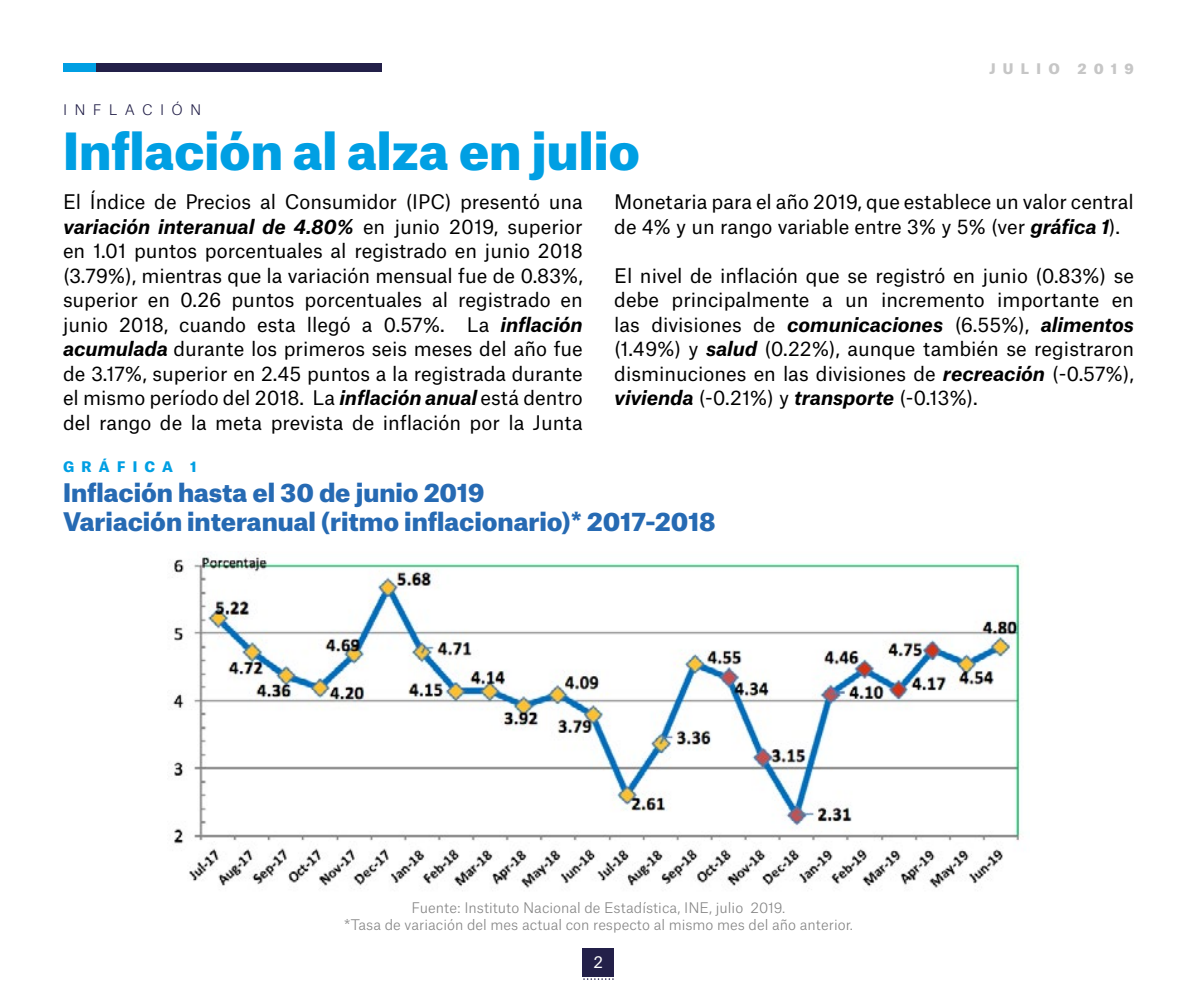
<style>
.page{position:relative;width:1197px;height:1008px;background:#fff}
.page>*{position:absolute;margin:0;border:0;box-sizing:border-box;transform-origin:0 0}
.t1{font:900 49px "Atlas Grotesk";color:#009fe3}
.t2{font:900 24.5px/28.5px "Atlas Grotesk";color:#266ab3}
.t3{font:19.25px/24.5px "Atlas Grotesk";color:#000;text-align:justify}
.t4{font:15.75px "Atlas Grotesk";color:#fff}
.t5{font:300 14px/16.8px "Atlas Grotesk";color:#878787;text-align:center}
.t6{font:900 14px "Atlas Grotesk";letter-spacing:.52em;color:#c6c6c6}
.t7{font:300 14px "Atlas Grotesk";letter-spacing:.52em;color:#232049}
.t8{font:900 14px "Atlas Grotesk";letter-spacing:.52em;color:#009fe3}
.s1{font-weight:700;font-style:italic}
</style>
<div class="page">
<div style="left:583px;top:949px;width:31px;height:28px;background:#232049"></div>
<svg style="left:583px;top:978px;width:31px;height:2px"></svg>
<img style="left:173px;top:557px;width:848px;height:333px">
<div style="left:63px;top:63px;width:33px;height:9px;background:#009fe3"></div>
<div style="left:96px;top:63px;width:286px;height:9px;background:#232049"></div>
<p class="t7" style="left:63px;top:98px;width:140px">INFLACIÓN</p>
<h1 class="t1" style="left:63px;top:111px;width:579px">Inflación al alza en julio</h1>
<p class="t6" style="left:989px;top:57px;width:146px">JULIO 2019</p>
<p class="t3" style="left:63px;top:188px;width:521px">El Índice de Precios al Consumidor (IPC) presentó una <span class="s1">variación interanual de 4.80%</span> en junio 2019, superior en 1.01 puntos porcentuales al registrado en junio 2018 (3.79%), mientras que la variación mensual fue de 0.83%, superior en 0.26 puntos porcentuales al registrado en junio 2018, cuando esta llegó a 0.57%. La <span class="s1">inflación acumulada</span> durante los primeros seis meses del año fue de 3.17%, superior en 2.45 puntos a la registrada durante el mismo período del 2018. La <span class="s1">inflación anual</span> está dentro del rango de la meta prevista de inflación por la Junta</p>
<p class="t3" style="left:614px;top:188px;width:521px">Monetaria para el año 2019, que establece un valor central de 4% y un rango variable entre 3% y 5% (ver <span class="s1">gráfica 1</span>).</p>
<p class="t3" style="left:614px;top:261px;width:521px">El nivel de inflación que se registró en junio (0.83%) se debe principalmente a un incremento importante en las divisiones de <span class="s1">comunicaciones</span> (6.55%), <span class="s1">alimentos </span>(1.49%) y <span class="s1">salud</span> (0.22%), aunque también se registraron disminuciones en las divisiones de <span class="s1">recreación</span> (-0.57%), <span class="s1">vivienda</span> (-0.21%) y <span class="s1">transporte</span> (-0.13%).</p>
<p class="t8" style="left:63px;top:455px;width:135px">GRÁFICA 1</p>
<p class="t2" style="left:63px;top:476px;width:654px">Inflación hasta el 30 de junio 2019<br>Variación interanual (ritmo inflacionario)* 2017-2018</p>
<p class="t5" style="left:344px;top:898px;width:510px">Fuente: Instituto Nacional de Estadística, INE, julio 2019.<br>*Tasa de variación del mes actual con respecto al mismo mes del año anterior.</p>
<p class="t4" style="left:594px;top:950px;width:11px">2</p>
</div>
